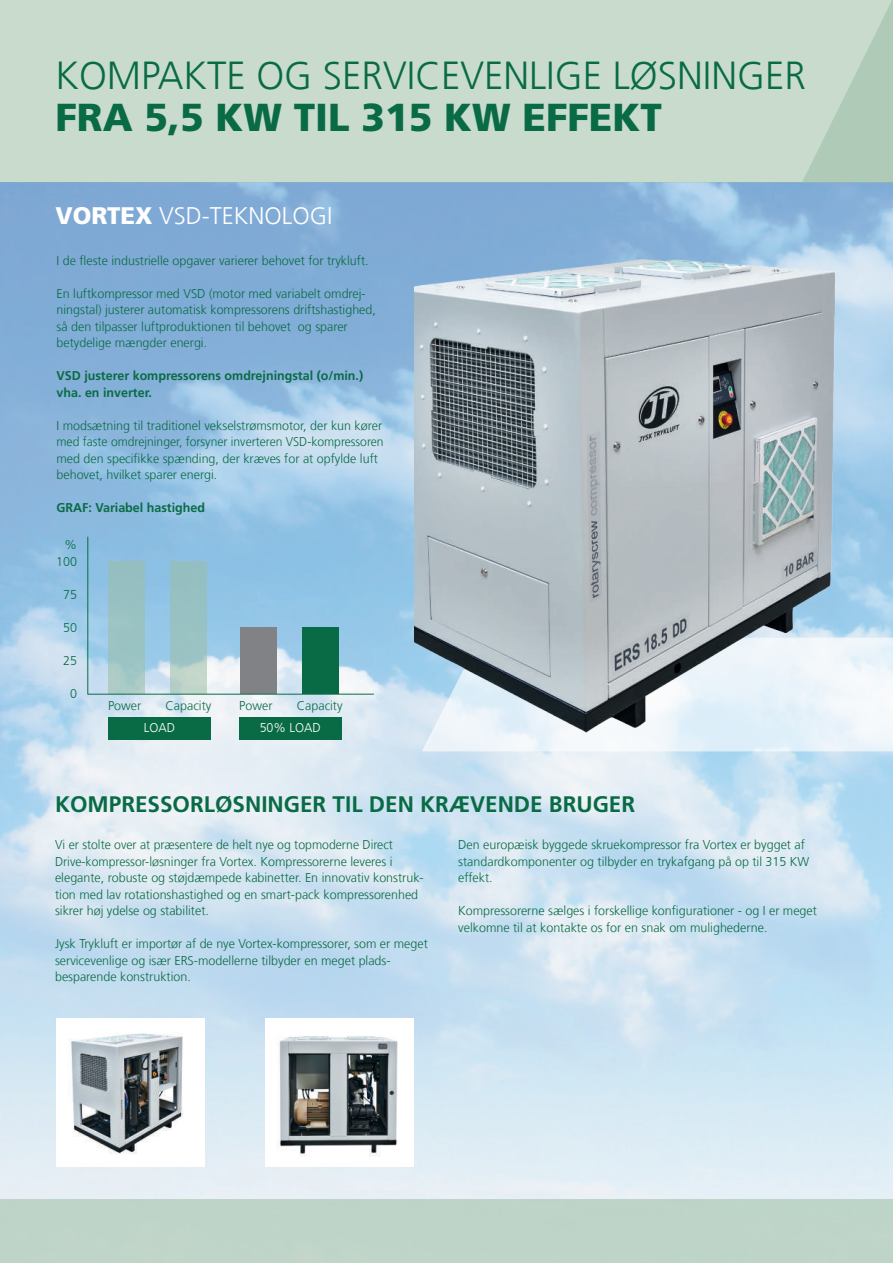
<style>
.page{position:relative;width:893px;height:1263px;background:#fff}
.page>*{position:absolute;margin:0;border:0;box-sizing:border-box;transform-origin:0 0}
.t1{font:300 39px "Frutiger LT Com";color:#096b45}
.t2{font:900 39px "Frutiger LT Com";color:#096b45}
.t3{font:300 24px "Frutiger LT Com";color:#fff}
.t4{font:700 22.5px "Frutiger LT Com";color:#096b45}
.t5{font:300 12.75px/16.5px "Frutiger LT Com";color:#096b45}
.t6{font:300 12.75px/16.5px "Frutiger LT Com";color:#096b45;scale:.96 1}
.t7{font:700 12.75px/16.5px "Frutiger LT Com";color:#096b45}
.t8{font:300 12.75px "Frutiger LT Com";color:#fff}
.s1{font-weight:900}
</style>
<div class="page">
<img style="left:0;top:183px;width:893px;height:1016px">
<img style="left:415px;top:211px;width:478px;height:569px">
<div style="left:266px;top:1018px;width:148px;height:148px;background:#fff"></div>
<img style="left:277px;top:1036px;width:121px;height:121px">
<div style="left:57px;top:1018px;width:148px;height:148px;background:#fff"></div>
<img style="left:71px;top:1033px;width:112px;height:121px">
<div style="left:0;top:0;width:802px;height:183px;background:#c8dbcd"></div>
<svg style="left:802px;top:0;width:91px;height:183px"></svg>
<div style="left:0;top:1199px;width:893px;height:64px;background:#bed4c9"></div>
<hr style="left:87px;top:537px;width:1px;height:157px;background:#096b45">
<div style="left:108px;top:717px;width:103px;height:23px;background:#096b45"></div>
<div style="left:239px;top:717px;width:102px;height:23px;background:#096b45"></div>
<div style="left:108px;top:561px;width:37px;height:133px;background:linear-gradient(to bottom,#91bdc0,#a7c9c6)"></div>
<div style="left:240px;top:627px;width:37px;height:67px;background:#808285"></div>
<svg style="left:171px;top:561px;width:36px;height:133px;fill:#99c2c3"></svg>
<div style="left:302px;top:627px;width:37px;height:67px;background:#096b45"></div>
<hr style="left:88px;top:694px;width:286px;height:1px;background:#096b45">
<h1 class="t1" style="left:55px;top:53px;width:752px">KOMPAKTE OG SERVICEVENLIGE LØSNINGER</h1>
<h1 class="t2" style="left:55px;top:94px;width:608px">FRA 5,5 KW TIL 315 KW EFFEKT</h1>
<h2 class="t3" style="left:55px;top:202px;width:278px"><span class="s1">VORTEX</span> VSD-TEKNOLOGI</h2>
<p class="t5" style="left:57px;top:252px;width:314px">I de fleste industrielle opgaver varierer behovet for trykluft.</p>
<p class="t5" style="left:57px;top:285px;width:321px">En luftkompressor med VSD (motor med variabelt omdrej&shy;ningstal) justerer automatisk kompressorens driftshastighed, så den tilpasser luftproduktionen til behovet og sparer betydelige mængder energi.</p>
<p class="t7" style="left:57px;top:368px;width:308px">VSD justerer kompressorens omdrejningstal (o/min.) vha. en inverter.</p>
<p class="t5" style="left:57px;top:417px;width:329px">I modsætning til traditionel vekselstrømsmotor, der kun kører med faste omdrejninger, forsyner inverteren VSD-kompressoren med den specifikke spænding, der kræves for at opfylde luft behovet, hvilket sparer energi.</p>
<p class="t7" style="left:57px;top:500px;width:150px">GRAF: Variabel hastighed</p>
<p class="t5" style="left:56px;top:537px;width:22px;text-align:right">%<br>100</p>
<p class="t5" style="left:63px;top:586px;width:15px">75</p>
<p class="t5" style="left:63px;top:619px;width:15px">50</p>
<p class="t5" style="left:63px;top:652px;width:15px">25</p>
<p class="t5" style="left:70px;top:685px;width:8px">0</p>
<p class="t5" style="left:108px;top:698px;width:35px">Power</p>
<p class="t5" style="left:166px;top:698px;width:47px">Capacity</p>
<p class="t5" style="left:239px;top:698px;width:35px">Power</p>
<p class="t5" style="left:297px;top:698px;width:47px">Capacity</p>
<p class="t8" style="left:144px;top:720px;width:33px">LOAD</p>
<p class="t8" style="left:260px;top:720px;width:63px">50% LOAD</p>
<h3 class="t4" style="left:55px;top:791px;width:582px">KOMPRESSORLØSNINGER TIL DEN KRÆVENDE BRUGER</h3>
<p class="t6" style="left:55px;top:837px;width:386px">Vi er stolte over at præsentere de helt nye og topmoderne Direct Drive-kompressor-løsninger fra Vortex. Kompressorerne leveres i elegante, robuste og støjdæmpede kabinetter. En innovativ konstruk&shy;tion med lav rotationshastighed og en smart-pack kompressorenhed sikrer høj ydelse og stabilitet.</p>
<p class="t5" style="left:55px;top:936px;width:374px">Jysk Trykluft er importør af de nye Vortex-kompressorer, som er meget servicevenlige og især ERS-modellerne tilbyder en meget plads&shy;besparende konstruktion.</p>
<p class="t5" style="left:458px;top:837px;width:353px">Den europæisk byggede skruekompressor fra Vortex er bygget af standardkomponenter og tilbyder en trykafgang på op til 315 KW effekt.</p>
<p class="t5" style="left:458px;top:903px;width:360px">Kompressorerne sælges i forskellige konfigurationer - og I er meget velkomne til at kontakte os for en snak om mulighederne.</p>
</div>
